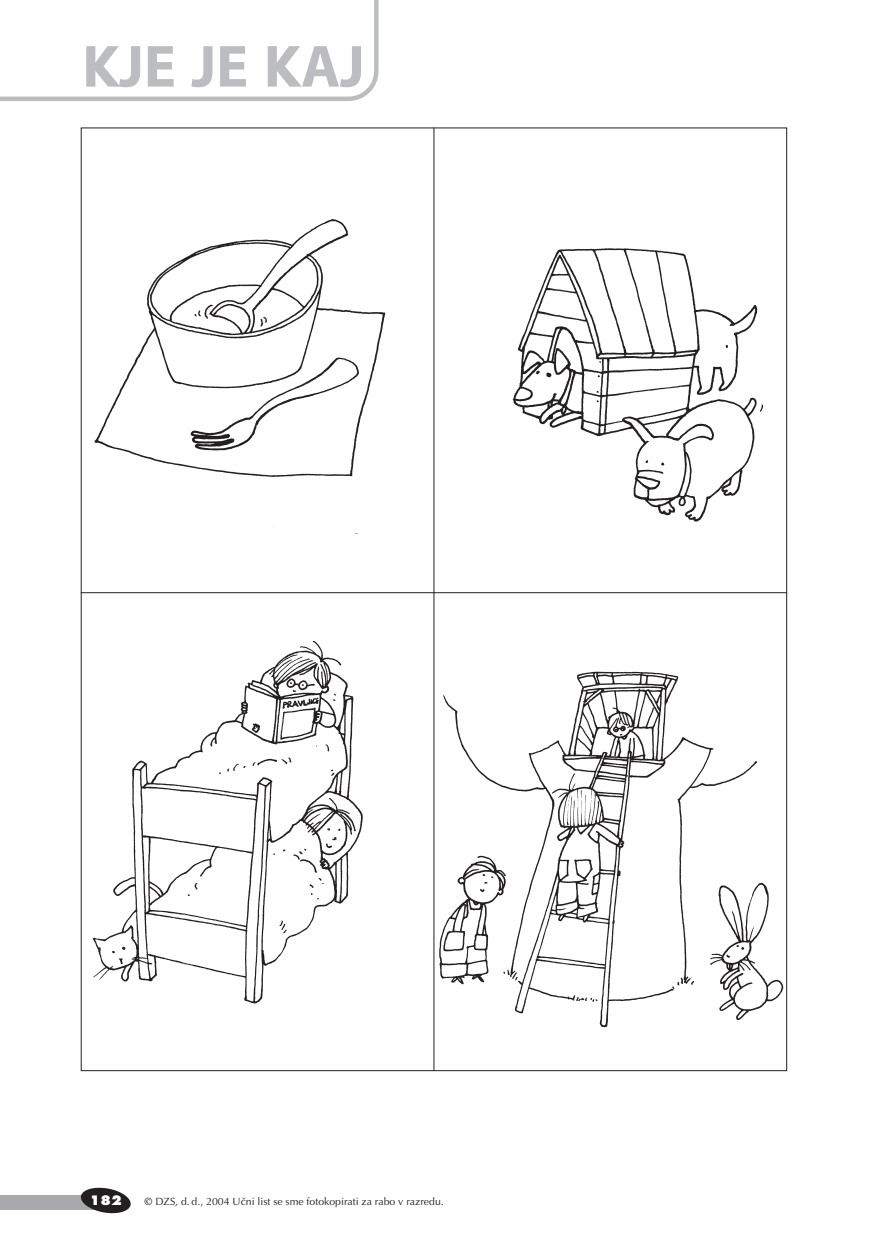
<style>
.page{position:relative;width:872px;height:1233px;background:#fff}
.page>*{position:absolute;margin:0;border:0;box-sizing:border-box;transform-origin:0 0}
.t1{font:700 60px "Miran";color:#bcbdc0}
.t2{font:800 12.75px "SS Futura";color:#fff}
.t3{font:10.5px "SS Optima";color:#231f20}
</style>
<div class="page">
<div style="left:0;top:1195px;width:100px;height:15px;background:#a8a9ad"></div>
<svg style="left:80px;top:1187px;width:51px;height:27px"></svg>
<svg style="left:0;top:0;width:378px;height:101px"></svg>
<img style="left:439px;top:621px;width:349px;height:416px">
<img style="left:80px;top:638px;width:283px;height:418px">
<img style="left:80px;top:219px;width:708px;height:314px">
<hr style="left:433px;top:128px;width:1px;height:943px;background:#231f20">
<hr style="left:81px;top:592px;width:706px;height:1px;background:#231f20">
<h1 class="t1" style="left:82px;top:44px;width:284px">KJE JE KAJ</h1>
<p class="t2" style="left:90px;top:1195px;width:33px">182</p>
<p class="t3" style="left:145px;top:1197px;width:301px">© DZS, d. d., 2004 U~ni list se sme fotokopirati za rabo v razredu.</p>
</div>
